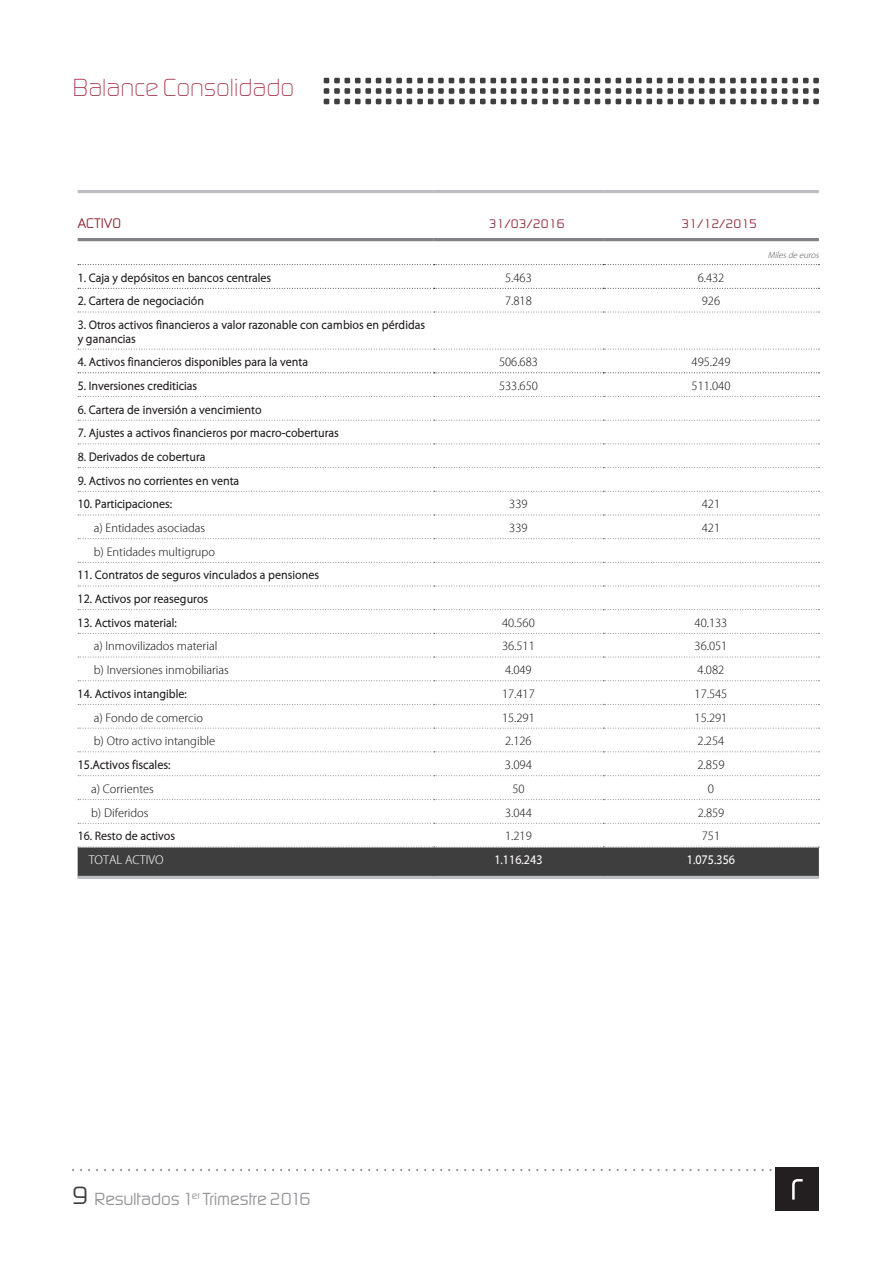
<style>
.page{position:relative;width:893px;height:1263px;background:#fff}
.page>*{position:absolute;margin:0;border:0;box-sizing:border-box;transform-origin:0 0}
.t1{font:300 25.8px "Digital Sans";color:#3e3e3f}
.t2{font:300 25.5px "Digital Sans";color:#9f2a3d}
.t3{font:300 18.15px "Digital Sans";color:#939598}
.t4{font:300 14.4px "Digital Sans";letter-spacing:.035em;color:#8d2431}
.t5{font:300 12.75px "Digital Sans";color:#8d2431}
.t6{font:700 11.4px "Renta 4";color:#231f20}
.t7{font:11.4px "Renta 4";color:#231f20}
.t8{font:11.4px "Renta 4";color:#fff}
.t9{font:700 11.4px "Renta 4";color:#fefafc}
.t10{font:700 11.4px "Renta 4";color:#fff}
.t11{font:700 11.25px/13.5px "Renta 4";color:#231f20}
.t12{font:11.25px "Renta 4";color:#231f20}
.t13{font:italic 7.95px "Renta 4";color:#636366}
</style>
<div class="page">
<svg style="left:72px;top:1169px;width:704px;height:2px"></svg>
<div style="left:776px;top:1168px;width:43px;height:43px;background:#231f20"></div>
<svg style="left:792px;top:1179px;width:11px;height:20px"></svg>
<svg style="left:324px;top:78px;width:495px;height:26px"></svg>
<svg style="left:78px;top:265px;width:741px;height:512px"></svg>
<hr style="left:78px;top:190px;width:356px;height:3px;background:#bcbdc0">
<hr style="left:78px;top:238px;width:356px;height:3px;background:#808285">
<hr style="left:434px;top:190px;width:169px;height:3px;background:#bcbdc0">
<hr style="left:434px;top:238px;width:169px;height:3px;background:#808285">
<hr style="left:603px;top:190px;width:216px;height:3px;background:#bcbdc0">
<hr style="left:603px;top:238px;width:216px;height:3px;background:#808285">
<svg style="left:78px;top:264px;width:741px;height:1px"></svg>
<svg style="left:78px;top:288px;width:741px;height:1px"></svg>
<svg style="left:78px;top:312px;width:741px;height:1px"></svg>
<svg style="left:78px;top:349px;width:741px;height:1px"></svg>
<svg style="left:78px;top:372px;width:741px;height:1px"></svg>
<svg style="left:78px;top:396px;width:741px;height:1px"></svg>
<svg style="left:78px;top:420px;width:741px;height:1px"></svg>
<svg style="left:78px;top:443px;width:741px;height:1px"></svg>
<svg style="left:78px;top:467px;width:741px;height:1px"></svg>
<svg style="left:78px;top:491px;width:741px;height:1px"></svg>
<svg style="left:78px;top:515px;width:741px;height:1px"></svg>
<svg style="left:78px;top:538px;width:741px;height:1px"></svg>
<svg style="left:78px;top:562px;width:741px;height:1px"></svg>
<svg style="left:78px;top:586px;width:741px;height:1px"></svg>
<svg style="left:78px;top:609px;width:741px;height:1px"></svg>
<svg style="left:78px;top:633px;width:741px;height:1px"></svg>
<svg style="left:78px;top:657px;width:741px;height:1px"></svg>
<svg style="left:78px;top:680px;width:741px;height:1px"></svg>
<svg style="left:78px;top:704px;width:741px;height:1px"></svg>
<svg style="left:78px;top:728px;width:741px;height:1px"></svg>
<svg style="left:78px;top:751px;width:741px;height:1px"></svg>
<svg style="left:78px;top:775px;width:741px;height:1px"></svg>
<svg style="left:78px;top:799px;width:741px;height:1px"></svg>
<svg style="left:78px;top:823px;width:741px;height:1px"></svg>
<hr style="left:78px;top:876px;width:356px;height:3px;background:#bcbdc0">
<hr style="left:434px;top:876px;width:169px;height:3px;background:#bcbdc0">
<hr style="left:603px;top:876px;width:216px;height:3px;background:#bcbdc0">
<svg style="left:78px;top:846px;width:741px;height:31px;background:#4b4b4c"></svg>
<h2 class="t2" style="left:73px;top:72px;width:223px">Balance Consolidado</h2>
<p class="t4" style="left:78px;top:215px;width:45px">ACTIVO</p>
<p class="t5" style="left:489px;top:217px;width:77px">31/03/2016</p>
<p class="t5" style="left:681px;top:217px;width:77px">31/12/2015</p>
<p class="t11" style="left:78px;top:271px;width:195px">1. Caja y depósitos en bancos centrales</p>
<p class="t12" style="left:505px;top:271px;width:28px">5.463</p>
<p class="t12" style="left:698px;top:271px;width:28px">6.432</p>
<p class="t11" style="left:78px;top:295px;width:128px">2. Cartera de negociación</p>
<p class="t12" style="left:505px;top:294px;width:28px">7.818</p>
<p class="t12" style="left:702px;top:294px;width:20px">926</p>
<p class="t11" style="left:78px;top:318px;width:349px">3. Otros activos financieros a valor razonable con cambios en pérdidas y ganancias</p>
<p class="t11" style="left:78px;top:356px;width:232px">4. Activos financieros disponibles para la venta</p>
<p class="t12" style="left:499px;top:355px;width:40px">506.683</p>
<p class="t12" style="left:692px;top:355px;width:40px">495.249</p>
<p class="t11" style="left:78px;top:379px;width:121px">5. Inversiones crediticias</p>
<p class="t12" style="left:499px;top:379px;width:40px">533.650</p>
<p class="t12" style="left:692px;top:379px;width:40px">511.040</p>
<p class="t11" style="left:78px;top:403px;width:186px">6. Cartera de inversión a vencimiento</p>
<p class="t11" style="left:78px;top:427px;width:263px">7. Ajustes a activos financieros por macro-coberturas</p>
<p class="t11" style="left:78px;top:450px;width:129px">8. Derivados de cobertura</p>
<p class="t11" style="left:78px;top:474px;width:163px">9. Activos no corrientes en venta</p>
<p class="t11" style="left:78px;top:498px;width:96px">10. Participaciones:</p>
<p class="t12" style="left:509px;top:497px;width:20px">339</p>
<p class="t12" style="left:702px;top:497px;width:20px">421</p>
<p class="t12" style="left:94px;top:521px;width:113px">a) Entidades asociadas</p>
<p class="t12" style="left:509px;top:521px;width:20px">339</p>
<p class="t12" style="left:702px;top:521px;width:20px">421</p>
<p class="t12" style="left:94px;top:545px;width:123px">b) Entidades multigrupo</p>
<p class="t11" style="left:78px;top:569px;width:243px">11. Contratos de seguros vinculados a pensiones</p>
<p class="t11" style="left:78px;top:592px;width:132px">12. Activos por reaseguros</p>
<p class="t11" style="left:78px;top:616px;width:100px">13. Activos material:</p>
<p class="t12" style="left:502px;top:616px;width:34px">40.560</p>
<p class="t12" style="left:695px;top:616px;width:34px">40.133</p>
<p class="t12" style="left:94px;top:639px;width:125px">a) Inmovilizados material</p>
<p class="t12" style="left:502px;top:639px;width:34px">36.511</p>
<p class="t12" style="left:695px;top:639px;width:34px">36.051</p>
<p class="t12" style="left:94px;top:663px;width:137px">b) Inversiones inmobiliarias</p>
<p class="t12" style="left:505px;top:663px;width:28px">4.049</p>
<p class="t12" style="left:698px;top:663px;width:28px">4.082</p>
<p class="t11" style="left:78px;top:687px;width:110px">14. Activos intangible:</p>
<p class="t12" style="left:502px;top:687px;width:34px">17.417</p>
<p class="t12" style="left:695px;top:687px;width:34px">17.545</p>
<p class="t12" style="left:94px;top:710px;width:111px">a) Fondo de comercio</p>
<p class="t12" style="left:502px;top:710px;width:34px">15.291</p>
<p class="t12" style="left:695px;top:710px;width:34px">15.291</p>
<p class="t12" style="left:94px;top:734px;width:123px">b) Otro activo intangible</p>
<p class="t12" style="left:505px;top:734px;width:28px">2.126</p>
<p class="t12" style="left:698px;top:734px;width:28px">2.254</p>
<p class="t6" style="left:78px;top:758px;width:94px">15.Activos fiscales:</p>
<p class="t7" style="left:505px;top:758px;width:29px">3.094</p>
<p class="t7" style="left:697px;top:758px;width:29px">2.859</p>
<p class="t12" style="left:91px;top:782px;width:64px">a) Corrientes</p>
<p class="t12" style="left:512px;top:782px;width:14px">50</p>
<p class="t7" style="left:708px;top:782px;width:8px">0</p>
<p class="t12" style="left:91px;top:806px;width:59px">b) Diferidos</p>
<p class="t12" style="left:505px;top:806px;width:28px">3.044</p>
<p class="t12" style="left:698px;top:806px;width:28px">2.859</p>
<p class="t11" style="left:78px;top:830px;width:99px">16. Resto de activos</p>
<p class="t12" style="left:505px;top:829px;width:28px">1.219</p>
<p class="t12" style="left:702px;top:829px;width:20px">751</p>
<p class="t8" style="left:89px;top:853px;width:76px">TOTAL ACTIVO</p>
<p class="t9" style="left:494px;top:853px;width:50px">1.116.243</p>
<p class="t10" style="left:687px;top:853px;width:50px">1.075.356</p>
<p class="t13" style="left:768px;top:250px;width:53px">Miles de euros</p>
<h1 class="t1" style="left:72px;top:1180px;width:17px">9</h1>
<h3 class="t3" style="left:94px;top:1189px;width:218px">Resultados 1<sup>er</sup> Trimestre 2016</h3>
</div>
